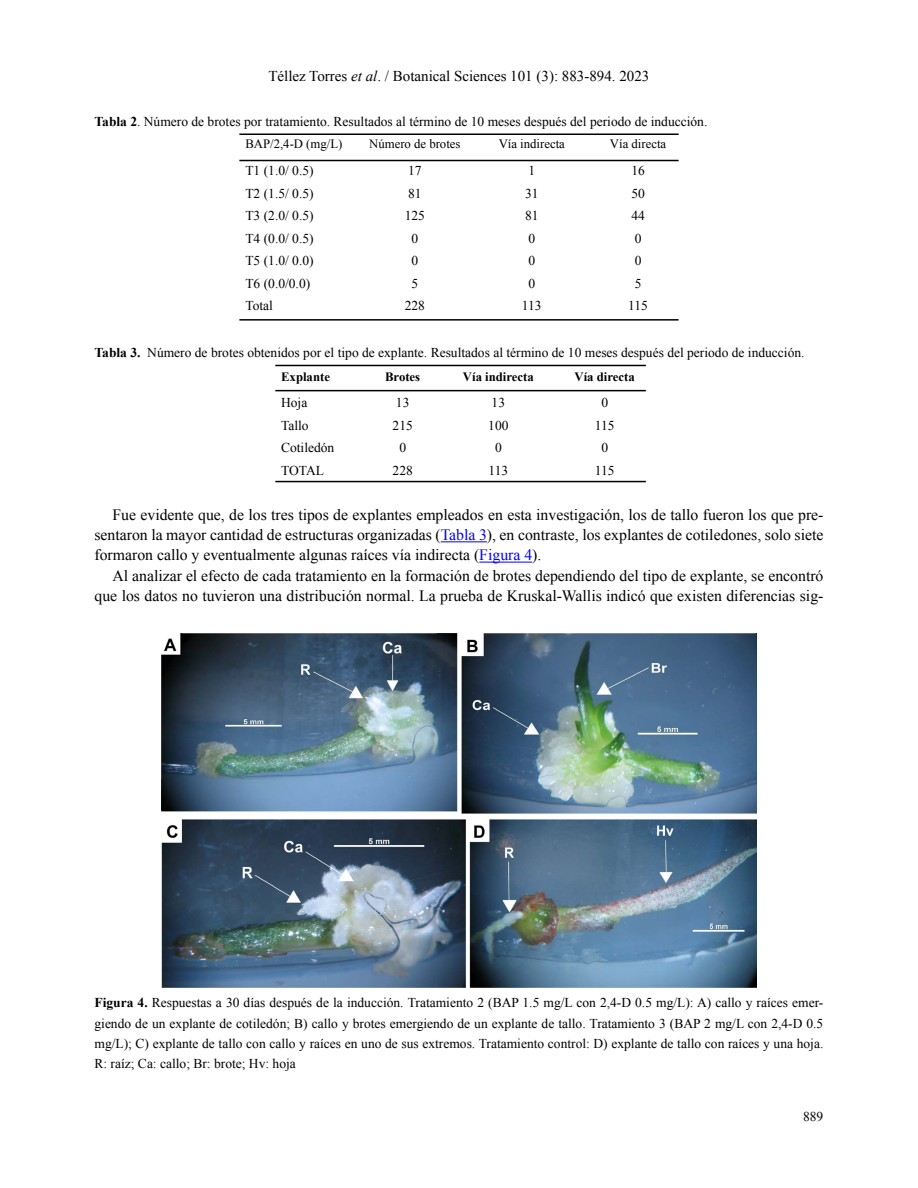
<style>
.page{position:relative;width:918px;height:1188px;background:#fff}
.page>*{position:absolute;margin:0;border:0;box-sizing:border-box;transform-origin:0 0}
.t1{font:15.75px/20.2px "Times New Roman";color:#000;text-align:justify}
.t2{font:15px "Times New Roman";color:#000}
.t3{font:13.5px/20.2px "Times New Roman";color:#000;text-align:justify}
.t4{font:12.75px "Times New Roman";color:#000}
.t5{font:700 12.75px "Times New Roman";color:#000}
.s1{font-style:italic}
.s2{font-weight:700}
.s3{color:#00f}
</style>
<div class="page">
<hr style="left:441px;top:541px;width:46px;height:1px;background:#00f">
<hr style="left:479px;top:562px;width:53px;height:1px;background:#00f">
<hr style="left:239px;top:160px;width:440px;height:1px;background:#000">
<hr style="left:239px;top:134px;width:440px;height:1px;background:#000">
<hr style="left:239px;top:319px;width:440px;height:2px;background:#000">
<hr style="left:275px;top:365px;width:371px;height:1px;background:#000">
<hr style="left:275px;top:390px;width:371px;height:1px;background:#000">
<hr style="left:275px;top:481px;width:371px;height:1px;background:#000">
<img style="left:162px;top:633px;width:594px;height:354px">
<p class="t2" style="left:268px;top:66px;width:383px">Téllez Torres <span class="s1">et al</span>. / Botanical Sciences 101 (3): 883-894. 2023</p>
<p class="t3" style="left:94px;top:112px;width:614px"><span class="s2">Tabla 2</span>. Número de brotes por tratamiento. Resultados al término de 10 meses después del periodo de inducción.</p>
<p class="t4" style="left:245px;top:136px;width:99px">BAP/2,4-D (mg/L)</p>
<p class="t4" style="left:369px;top:136px;width:93px">Número de brotes</p>
<p class="t4" style="left:499px;top:136px;width:68px">Vía indirecta</p>
<p class="t4" style="left:610px;top:136px;width:58px">Vía directa</p>
<p class="t3" style="left:245px;top:161px;width:70px">T1 (1.0/ 0.5)</p>
<p class="t3" style="left:408px;top:161px;width:15px">17</p>
<p class="t3" style="left:528px;top:161px;width:8px">1</p>
<p class="t3" style="left:631px;top:161px;width:15px">16</p>
<p class="t3" style="left:245px;top:183px;width:70px">T2 (1.5/ 0.5)</p>
<p class="t3" style="left:408px;top:183px;width:15px">81</p>
<p class="t3" style="left:525px;top:183px;width:15px">31</p>
<p class="t3" style="left:631px;top:183px;width:15px">50</p>
<p class="t3" style="left:245px;top:206px;width:70px">T3 (2.0/ 0.5)</p>
<p class="t3" style="left:405px;top:206px;width:22px">125</p>
<p class="t3" style="left:525px;top:206px;width:15px">81</p>
<p class="t3" style="left:631px;top:206px;width:15px">44</p>
<p class="t3" style="left:245px;top:228px;width:70px">T4 (0.0/ 0.5)</p>
<p class="t3" style="left:411px;top:228px;width:8px">0</p>
<p class="t3" style="left:528px;top:228px;width:8px">0</p>
<p class="t3" style="left:635px;top:228px;width:8px">0</p>
<p class="t3" style="left:245px;top:251px;width:70px">T5 (1.0/ 0.0)</p>
<p class="t3" style="left:411px;top:251px;width:8px">0</p>
<p class="t3" style="left:528px;top:251px;width:8px">0</p>
<p class="t3" style="left:635px;top:251px;width:8px">0</p>
<p class="t3" style="left:245px;top:273px;width:66px">T6 (0.0/0.0)</p>
<p class="t3" style="left:411px;top:273px;width:8px">5</p>
<p class="t3" style="left:528px;top:273px;width:8px">0</p>
<p class="t3" style="left:635px;top:273px;width:8px">5</p>
<p class="t3" style="left:245px;top:296px;width:29px">Total</p>
<p class="t3" style="left:405px;top:296px;width:22px">228</p>
<p class="t3" style="left:522px;top:296px;width:21px">113</p>
<p class="t3" style="left:628px;top:296px;width:21px">115</p>
<p class="t3" style="left:94px;top:342px;width:712px"><span class="s2">Tabla 3.</span> Número de brotes obtenidos por el tipo de explante. Resultados al término de 10 meses después del periodo de inducción.</p>
<p class="t5" style="left:281px;top:368px;width:50px">Explante</p>
<p class="t5" style="left:385px;top:368px;width:37px">Brotes</p>
<p class="t5" style="left:463px;top:368px;width:72px">Vía indirecta</p>
<p class="t5" style="left:575px;top:368px;width:62px">Vía directa</p>
<p class="t3" style="left:281px;top:392px;width:28px">Hoja</p>
<p class="t3" style="left:396px;top:392px;width:15px">13</p>
<p class="t3" style="left:492px;top:392px;width:15px">13</p>
<p class="t3" style="left:601px;top:392px;width:8px">0</p>
<p class="t3" style="left:281px;top:415px;width:29px">Tallo</p>
<p class="t3" style="left:393px;top:415px;width:22px">215</p>
<p class="t3" style="left:488px;top:415px;width:22px">100</p>
<p class="t3" style="left:595px;top:415px;width:21px">115</p>
<p class="t3" style="left:281px;top:437px;width:55px">Cotiledón</p>
<p class="t3" style="left:399px;top:437px;width:8px">0</p>
<p class="t3" style="left:495px;top:437px;width:8px">0</p>
<p class="t3" style="left:601px;top:437px;width:8px">0</p>
<p class="t3" style="left:281px;top:460px;width:44px">TOTAL</p>
<p class="t3" style="left:393px;top:460px;width:22px">228</p>
<p class="t3" style="left:489px;top:460px;width:21px">113</p>
<p class="t3" style="left:595px;top:460px;width:21px">115</p>
<p class="t1" style="left:94px;top:504px;width:731px;text-indent:18px">Fue evidente que, de los tres tipos de explantes empleados en esta investigación, los de tallo fueron los que pre&shy;sentaron la mayor cantidad de estructuras organizadas (<span class="s3">Tabla 3</span>), en contraste, los explantes de cotiledones, solo siete formaron callo y eventualmente algunas raíces vía indirecta (<span class="s3">Figura 4</span>).</p>
<p class="t1" style="left:94px;top:565px;width:731px;text-align:right">Al analizar el efecto de cada tratamiento en la formación de brotes dependiendo del tipo de explante, se encontró que los datos no tuvieron una distribución normal. La prueba de Kruskal-Wallis indicó que existen diferencias sig-</p>
<p class="t3" style="left:94px;top:992px;width:730px"><span class="s2">Figura 4.</span> Respuestas a 30 días después de la inducción. Tratamiento 2 (BAP 1.5 mg/L con 2,4-D 0.5 mg/L): A) callo y raíces emer&shy;giendo de un explante de cotiledón; B) callo y brotes emergiendo de un explante de tallo. Tratamiento 3 (BAP 2 mg/L con 2,4-D 0.5 mg/L); C) explante de tallo con callo y raíces en uno de sus extremos. Tratamiento control: D) explante de tallo con raíces y una hoja.<br>R: raíz; Ca: callo; Br: brote; Hv: hoja</p>
<p class="t3" style="left:803px;top:1106px;width:22px">889</p>
</div>
